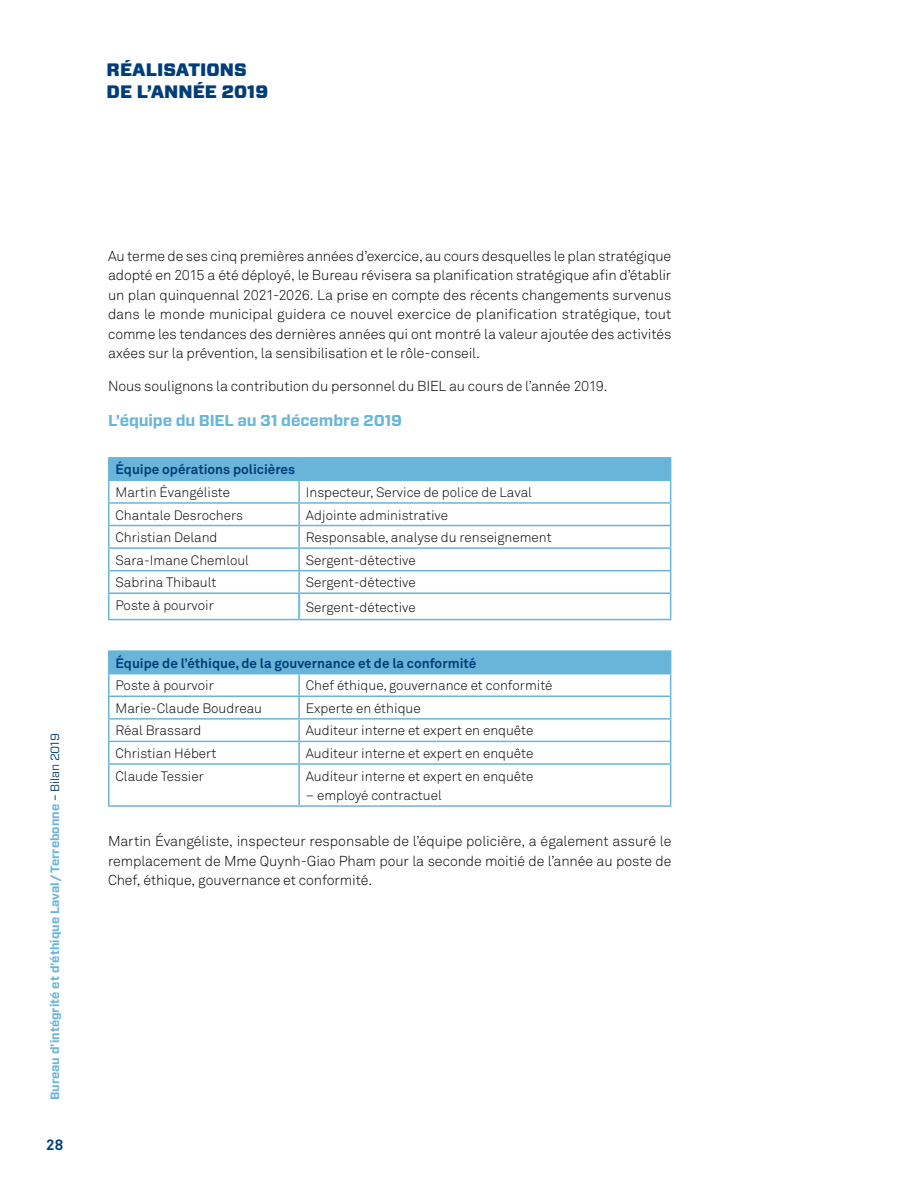
<style>
.page{position:relative;width:918px;height:1188px;background:#fff}
.page>*{position:absolute;margin:0;border:0;box-sizing:border-box;transform-origin:0 0}
.t1{font:900 18px/21.6px "Vitesse Sans";color:#003d79}
.t2{font:700 15.75px "Vitesse Sans";letter-spacing:-.005em;color:#69b5da}
.t3{font:700 15px "Akkurat Std";color:#003d79}
.t4{font:300 14.25px/19.5px "Akkurat Std";letter-spacing:-.01em;color:#000;text-align:justify}
.t5{font:300 13.5px "Akkurat Std";color:#000}
.t6{font:700 13.5px "Akkurat Std";color:#003d79}
.t7{font:700 12px "Vitesse Sans";color:#69b5da}
.s1{font-weight:400;color:#003d79}
</style>
<div class="page">
<div style="left:109px;top:458px;width:562px;height:22px;background:#69b5da"></div>
<hr style="left:108px;top:457px;width:191px;height:2px;background:#69b5da">
<hr style="left:108px;top:459px;width:2px;height:21px;background:#69b5da">
<hr style="left:299px;top:457px;width:372px;height:2px;background:#69b5da">
<hr style="left:108px;top:480px;width:191px;height:1px;background:#69b5da">
<hr style="left:299px;top:480px;width:372px;height:1px;background:#69b5da">
<hr style="left:108px;top:502px;width:191px;height:2px;background:#69b5da">
<hr style="left:299px;top:502px;width:372px;height:2px;background:#69b5da">
<hr style="left:108px;top:525px;width:191px;height:1px;background:#69b5da">
<hr style="left:299px;top:525px;width:372px;height:1px;background:#69b5da">
<hr style="left:108px;top:547px;width:191px;height:2px;background:#69b5da">
<hr style="left:299px;top:547px;width:372px;height:2px;background:#69b5da">
<hr style="left:108px;top:570px;width:191px;height:1px;background:#69b5da">
<hr style="left:299px;top:570px;width:372px;height:1px;background:#69b5da">
<hr style="left:108px;top:592px;width:191px;height:2px;background:#69b5da">
<hr style="left:299px;top:592px;width:372px;height:2px;background:#69b5da">
<hr style="left:108px;top:619px;width:191px;height:1px;background:#69b5da">
<hr style="left:299px;top:619px;width:372px;height:1px;background:#69b5da">
<hr style="left:298px;top:481px;width:2px;height:21px;background:#69b5da">
<hr style="left:298px;top:504px;width:2px;height:21px;background:#69b5da">
<hr style="left:298px;top:526px;width:2px;height:21px;background:#69b5da">
<hr style="left:298px;top:549px;width:2px;height:21px;background:#69b5da">
<hr style="left:298px;top:571px;width:2px;height:21px;background:#69b5da">
<svg style="left:298px;top:594px;width:2px;height:25px"></svg>
<hr style="left:108px;top:481px;width:2px;height:21px;background:#69b5da">
<hr style="left:108px;top:504px;width:2px;height:21px;background:#69b5da">
<hr style="left:108px;top:526px;width:2px;height:21px;background:#69b5da">
<hr style="left:108px;top:549px;width:2px;height:21px;background:#69b5da">
<hr style="left:108px;top:571px;width:2px;height:21px;background:#69b5da">
<hr style="left:108px;top:594px;width:2px;height:25px;background:#69b5da">
<svg style="left:670px;top:481px;width:1px;height:138px"></svg>
<div style="left:109px;top:651px;width:562px;height:23px;background:#69b5da"></div>
<hr style="left:108px;top:650px;width:191px;height:2px;background:#69b5da">
<hr style="left:108px;top:652px;width:2px;height:21px;background:#69b5da">
<hr style="left:299px;top:650px;width:372px;height:2px;background:#69b5da">
<hr style="left:108px;top:673px;width:191px;height:1px;background:#69b5da">
<hr style="left:108px;top:696px;width:191px;height:1px;background:#69b5da">
<hr style="left:299px;top:696px;width:372px;height:1px;background:#69b5da">
<hr style="left:108px;top:718px;width:191px;height:2px;background:#69b5da">
<hr style="left:299px;top:718px;width:372px;height:2px;background:#69b5da">
<hr style="left:108px;top:741px;width:191px;height:1px;background:#69b5da">
<hr style="left:299px;top:741px;width:372px;height:1px;background:#69b5da">
<hr style="left:108px;top:763px;width:191px;height:2px;background:#69b5da">
<hr style="left:299px;top:763px;width:372px;height:2px;background:#69b5da">
<hr style="left:108px;top:805px;width:191px;height:2px;background:#69b5da">
<hr style="left:299px;top:805px;width:372px;height:2px;background:#69b5da">
<hr style="left:298px;top:674px;width:2px;height:22px;background:#69b5da">
<hr style="left:298px;top:697px;width:2px;height:21px;background:#69b5da">
<hr style="left:298px;top:720px;width:2px;height:21px;background:#69b5da">
<hr style="left:298px;top:742px;width:2px;height:21px;background:#69b5da">
<hr style="left:298px;top:765px;width:2px;height:40px;background:#69b5da">
<hr style="left:108px;top:674px;width:2px;height:22px;background:#69b5da">
<hr style="left:108px;top:697px;width:2px;height:21px;background:#69b5da">
<hr style="left:108px;top:720px;width:2px;height:21px;background:#69b5da">
<hr style="left:108px;top:742px;width:2px;height:21px;background:#69b5da">
<svg style="left:670px;top:674px;width:1px;height:89px"></svg>
<hr style="left:108px;top:765px;width:2px;height:40px;background:#69b5da">
<hr style="left:670px;top:765px;width:1px;height:40px;background:#69b5da">
<p class="t1" style="left:107px;top:59px;width:163px">RÉALISATIONS<br>DE L’ANNÉE 2019</p>
<p class="t7" style="left:47px;top:1100px;width:369px;rotate:-90deg">Bureau d’intégrité et d’éthique Laval / Terrebonne <span class="s1">– Bilan 2019</span></p>
<p class="t3" style="left:46px;top:1135px;width:19px">28</p>
<p class="t4" style="left:108px;top:246px;width:565px">Au terme de ses cinq premières années d’exercice, au cours desquelles le plan stratégique adopté en 2015 a été déployé, le Bureau révisera sa planification stratégique afin d’établir un plan quinquennal 2021-2026. La prise en compte des récents changements survenus dans le monde municipal guidera ce nouvel exercice de planification stratégique, tout comme les tendances des dernières années qui ont montré la valeur ajoutée des activités axées sur la prévention, la sensibilisation et le rôle-conseil.</p>
<p class="t4" style="left:108px;top:377px;width:501px">Nous soulignons la contribution du personnel du BIEL au cours de l’année 2019.</p>
<p class="t2" style="left:108px;top:410px;width:296px">L’équipe du BIEL au 31 décembre 2019</p>
<p class="t6" style="left:116px;top:461px;width:181px">Équipe opérations policières</p>
<p class="t5" style="left:116px;top:484px;width:116px">Martin Évangéliste</p>
<p class="t5" style="left:306px;top:484px;width:228px">Inspecteur, Service de police de Laval</p>
<p class="t5" style="left:116px;top:507px;width:129px">Chantale Desrochers</p>
<p class="t5" style="left:306px;top:507px;width:144px">Adjointe administrative</p>
<p class="t5" style="left:116px;top:529px;width:103px">Christian Deland</p>
<p class="t5" style="left:306px;top:529px;width:247px">Responsable, analyse du renseignement</p>
<p class="t5" style="left:116px;top:552px;width:135px">Sara-Imane Chemloul</p>
<p class="t5" style="left:306px;top:552px;width:111px">Sergent-détective</p>
<p class="t5" style="left:116px;top:575px;width:103px">Sabrina Thibault</p>
<p class="t5" style="left:306px;top:575px;width:111px">Sergent-détective</p>
<p class="t5" style="left:116px;top:597px;width:100px">Poste à pourvoir</p>
<p class="t5" style="left:306px;top:599px;width:111px">Sergent-détective</p>
<p class="t6" style="left:116px;top:655px;width:362px">Équipe de l’éthique, de la gouvernance et de la conformité</p>
<p class="t5" style="left:116px;top:678px;width:100px">Poste à pourvoir</p>
<p class="t5" style="left:306px;top:678px;width:248px">Chef éthique, gouvernance et conformité</p>
<p class="t5" style="left:116px;top:700px;width:148px">Marie-Claude Boudreau</p>
<p class="t5" style="left:306px;top:700px;width:116px">Experte en éthique</p>
<p class="t5" style="left:116px;top:723px;width:87px">Réal Brassard</p>
<p class="t5" style="left:306px;top:723px;width:229px">Auditeur interne et expert en enquête</p>
<p class="t5" style="left:116px;top:745px;width:103px">Christian Hébert</p>
<p class="t5" style="left:306px;top:745px;width:229px">Auditeur interne et expert en enquête</p>
<p class="t5" style="left:116px;top:768px;width:90px">Claude Tessier</p>
<p class="t5" style="left:306px;top:768px;width:229px">Auditeur interne et expert en enquête</p>
<p class="t5" style="left:306px;top:787px;width:137px">– employé contractuel</p>
<p class="t4" style="left:108px;top:831px;width:565px">Martin Évangéliste, inspecteur responsable de l’équipe policière, a également assuré le remplacement de Mme Quynh-Giao Pham pour la seconde moitié de l’année au poste de Chef, éthique, gouvernance et conformité.</p>
</div>
